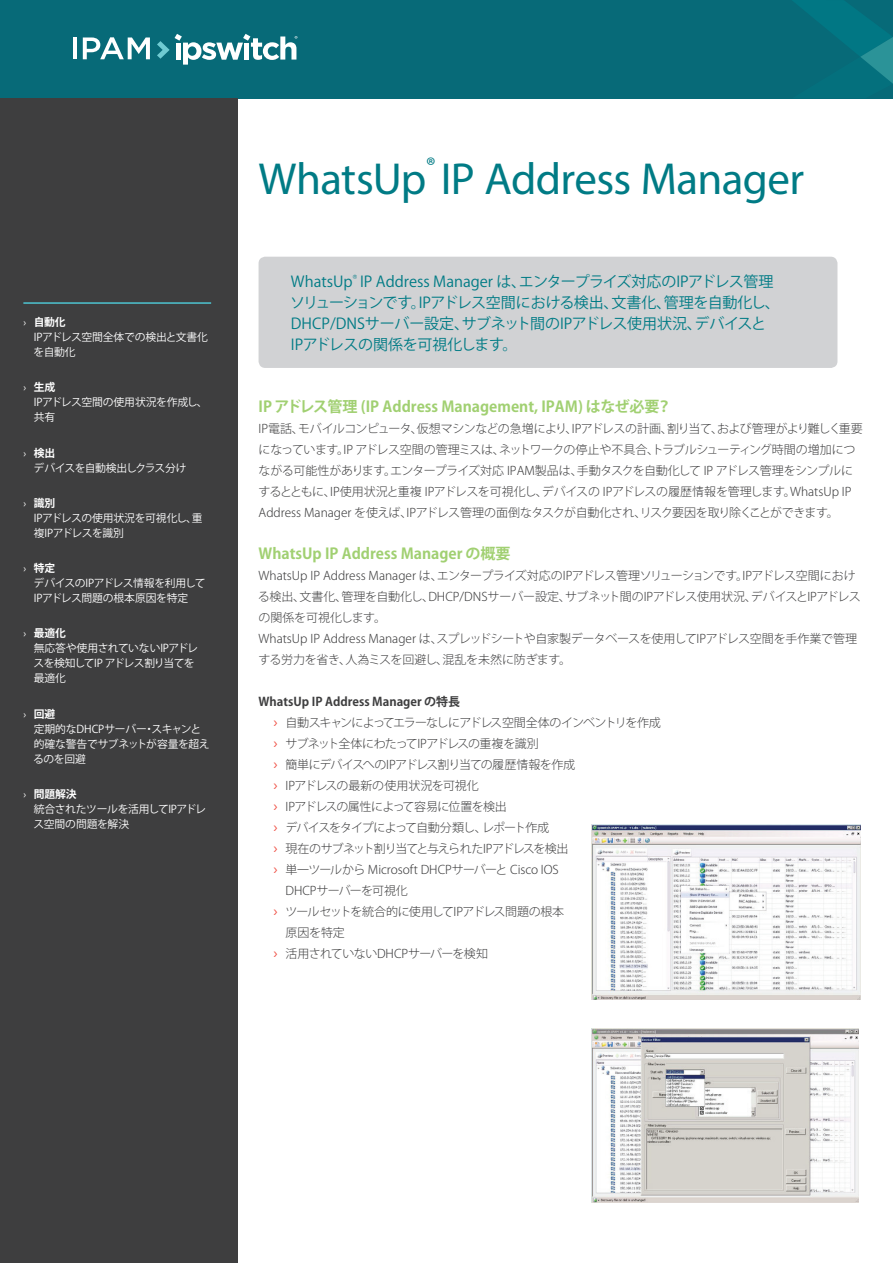
<style>
.page{position:relative;width:893px;height:1263px;background:#fff}
.page>*{position:absolute;margin:0;border:0;box-sizing:border-box;transform-origin:0 0}
.t1{font:45px "Myriad Pro";letter-spacing:-.015em;color:#007b85}
.t2{font:22.8px "Myriad Pro";color:#007b85}
.t3{font:15px/21px "Koz Go Pr 6 N";letter-spacing:-.01em;color:#007b85}
.t4{font:700 15px "Koz Go Pr 6 N";color:#a1d072}
.Body{font:300 12px/21px "Koz Go Pr 6 N";letter-spacing:-.03em;color:#3e3e3f}
.Body-2{font:300 12px/21px "Koz Go Pr 6 N";letter-spacing:-.01em;color:#3e3e3f}
.Body-3{font:300 12px "Koz Go Pr 6 N";letter-spacing:-.07em;color:#3e3e3f}
.t5{font:700 12px "Koz Go Pr 6 N";color:#3e3e3f}
.Body-4{font:300 12px "Koz Go Pr 6 N";letter-spacing:-.06em;color:#3e3e3f}
.Body-5{font:300 12px "Koz Go Pr 6 N";letter-spacing:-.085em;color:#3e3e3f}
.Body-6{font:300 12px "Koz Go Pr 6 N";letter-spacing:-.05em;color:#3e3e3f}
.t6{font:10.8px/15px "Koz Go Pr 6 N";letter-spacing:-.03em;color:#fff}
.t7{font:10.8px/15px "Koz Go Pr 6 N";letter-spacing:-.01em;color:#fff}
.t8{font:9px "MS Gothic";color:#007b85}
.s1{font-family:"Myriad Pro"}
.s2{font-weight:700}
.s3{font-family:"Myriad Pro";font-weight:400;font-size:14.85px;color:#f0554b}
</style>
<div class="page">
<div style="left:0;top:0;width:893px;height:98px;background:#076a78"></div>
<div style="left:259px;top:257px;width:578px;height:111px;background:#d1d2d4;border-radius:7px"></div>
<svg style="left:793px;top:0;width:100px;height:84px"></svg>
<div style="left:0;top:98px;width:237px;height:1165px;background:#3e3e3f"></div>
<hr style="left:23px;top:302px;width:188px;height:2px;background:#4dc4d1">
<img style="left:592px;top:825px;width:269px;height:175px">
<img style="left:592px;top:1028px;width:266px;height:174px">
<svg style="left:157px;top:34px;width:140px;height:31px"></svg>
<hr style="left:73px;top:37px;width:4px;height:22px;background:#fff">
<svg style="left:83px;top:37px;width:67px;height:22px"></svg>
<p class="t6" style="left:34px;top:315px;width:176px;text-indent:-10px"><span class="s1">›</span> <span class="s2">自動化　<br></span>IPアドレス空間全体での検出と文書化を自動化</p>
<p class="t7" style="left:34px;top:380px;width:175px;text-indent:-10px"><span class="s1">›</span> <span class="s2">生成　<br></span>IPアドレス空間の使用状況を作成し、共有</p>
<p class="t6" style="left:34px;top:445px;width:154px;text-indent:-10px"><span class="s1">›</span> <span class="s2">検出　<br></span>デバイスを自動検出しクラス分け</p>
<p class="t6" style="left:34px;top:496px;width:170px;text-indent:-10px"><span class="s1">›</span> <span class="s2">識別<br></span>IPアドレスの使用状況を可視化し、重複IPアドレスを識別</p>
<p class="t6" style="left:34px;top:561px;width:173px;text-indent:-10px"><span class="s1">›</span> <span class="s2">特定<br></span>デバイスのIPアドレス情報を利用して<br>IPアドレス問題の根本原因を特定</p>
<p class="t6" style="left:33px;top:626px;width:166px;text-indent:-10px"><span class="s1">›</span> <span class="s2">最適化<br></span>無応答や使用されていないIPアドレスを検知してIP アドレス割り当てを最適化</p>
<p class="t6" style="left:33px;top:706px;width:178px;text-indent:-10px"><span class="s1">›</span> <span class="s2">回避<br></span>定期的なDHCPサーバー・スキャンと的確な警告でサブネットが容量を超えるのを回避</p>
<p class="t6" style="left:33px;top:787px;width:174px;text-indent:-10px"><span class="s1">›</span> <span class="s2">問題解決<br></span>統合されたツールを活用してIPアドレス空間の問題を解決</p>
<p class="t2" style="left:426px;top:151px;width:11px">®</p>
<p class="t1" style="left:259px;top:151px;width:547px">WhatsUp IP Address Manager</p>
<p class="t3" style="left:290px;top:271px;width:491px;text-indent:70px">IP Address Manager は、エンタープライズ対応のIPアドレス管理ソリューションです。IPアドレス空間における検出、文書化、管理を自動化し、DHCP/DNSサーバー設定、サブネット間のIPアドレス使用状況、デバイスとIPアドレスの関係を可視化します。</p>
<p class="t3" style="left:291px;top:271px;width:63px">WhatsUp</p>
<p class="t8" style="left:353px;top:272px;width:6px">®</p>
<p class="t4" style="left:259px;top:398px;width:415px">IP アドレス管理 (IP Address Management, IPAM) はなぜ必要？</p>
<p class="Body" style="left:259px;top:418px;width:606px">IP電話、モバイルコンピュータ、仮想マシンなどの急増により、IPアドレスの計画、割り当て、および管理がより難しく重要になっています。IP アドレス空間の管理ミスは、ネットワークの停止や不具合、トラブルシューティング時間の増加につながる可能性があります。エンタープライズ対応 IPAM製品は、手動タスクを自動化して IP アドレス管理をシンプルにするとともに、IP使用状況と重複 IPアドレスを可視化し、デバイスの IPアドレスの履歴情報を管理します。WhatsUp IP Address Manager を使えば、IPアドレス管理の面倒なタスクが自動化され、リスク要因を取り除くことができます。</p>
<p class="t4" style="left:259px;top:545px;width:253px">WhatsUp IP Address Manager の概要</p>
<p class="Body-2" style="left:258px;top:565px;width:605px">WhatsUp IP Address Manager は、エンタープライズ対応のIPアドレス管理ソリューションです。IPアドレス空間における検出、文書化、管理を自動化し、DHCP/DNSサーバー設定、サブネット間のIPアドレス使用状況、デバイスとIPアドレスの関係を可視化します。</p>
<p class="Body" style="left:259px;top:628px;width:600px">WhatsUp IP Address Manager は、スプレッドシートや自家製データベースを使用してIPアドレス空間を手作業で管理する労力を省き、人為ミスを回避し、混乱を未然に防ぎます。</p>
<p class="t5" style="left:259px;top:695px;width:203px">WhatsUp IP Address Manager の特長</p>
<p class="Body-3" style="left:274px;top:716px;width:389px"><span class="s3">›</span> 自動スキャンによってエラーなしにアドレス空間全体のインベントリを作成</p>
<p class="Body-4" style="left:274px;top:737px;width:267px"><span class="s3">›</span> サブネット全体にわたってIPアドレスの重複を識別</p>
<p class="Body" style="left:274px;top:754px;width:303px"><span class="s3">›</span> 簡単にデバイスへのIPアドレス割り当ての履歴情報を作成</p>
<p class="Body" style="left:274px;top:775px;width:207px"><span class="s3">›</span> IPアドレスの最新の使用状況を可視化</p>
<p class="Body-6" style="left:274px;top:800px;width:235px"><span class="s3">›</span> IPアドレスの属性によって容易に位置を検出</p>
<p class="Body-5" style="left:274px;top:821px;width:277px"><span class="s3">›</span> デバイスをタイプによって自動分類し、レポート作成</p>
<p class="Body-3" style="left:274px;top:842px;width:297px"><span class="s3">›</span> 現在のサブネット割り当てと与えられたIPアドレスを検出</p>
<p class="Body" style="left:286px;top:859px;width:275px;text-indent:-12px"><span class="s3">›</span> 単一ツールから Microsoft DHCPサーバーと Cisco IOS<br>DHCPサーバーを可視化</p>
<p class="Body" style="left:286px;top:901px;width:280px;text-indent:-12px"><span class="s3">›</span> ツールセットを統合的に使用してIPアドレス問題の根本原因を特定</p>
<p class="Body" style="left:274px;top:943px;width:216px"><span class="s3">›</span> 活用されていないDHCPサーバーを検知</p>
</div>
